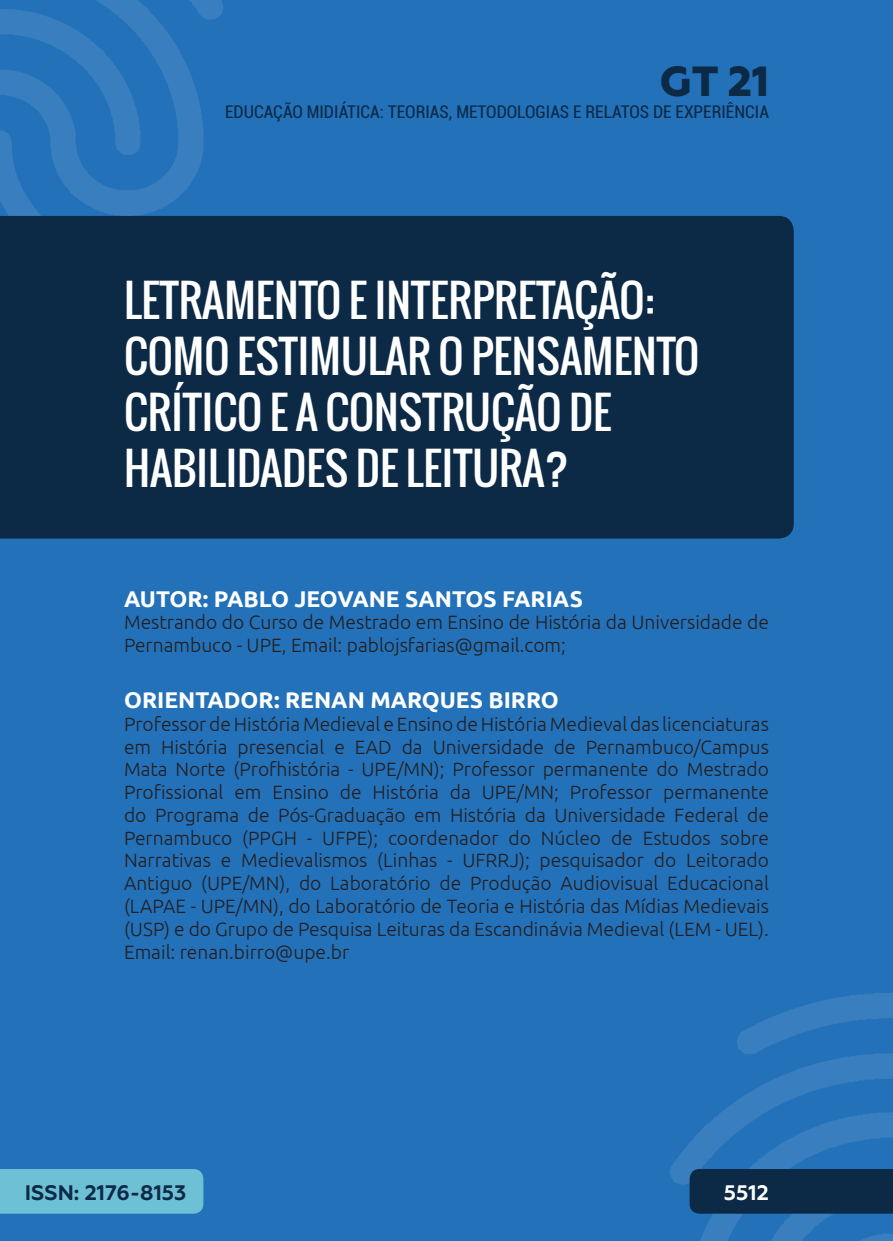
<style>
.page{position:relative;width:893px;height:1241px;background:#fff}
.page>*{position:absolute;margin:0;border:0;box-sizing:border-box;transform-origin:0 0}
._0_TÍTULO{font:43.75px/56px "Oswald";color:#fff}
.t1{font:800 42px "Geometria";color:#0c2a46}
._1_AUTOR{font:700 22.75px "Ubuntu";color:#fff}
.t2{font:700 21px "Geometria";color:#0c2a46}
.t3{font:700 21px "Geometria";color:#fff}
._2_FORMACAO{font:300 19.25px/22.8px "Ubuntu";color:#231f20}
.t4{font:condensed 17.5px "Roboto";color:#0c2a46}
</style>
<div class="page">
<div style="left:0;top:0;width:893px;height:1240px;background:#2371b9"></div>
<svg style="left:0;top:0;width:223px;height:216px"></svg>
<div style="left:0;top:216px;width:794px;height:322px;background:#0c2a46"></div>
<svg style="left:670px;top:993px;width:223px;height:247px"></svg>
<div style="left:0;top:1169px;width:203px;height:44px;background:#6ec0d5"></div>
<h2 class="t1" style="left:659px;top:56px;width:111px">GT 21</h2>
<p class="t4" style="left:225px;top:100px;width:545px">EDUCAÇÃO MIDIÁTICA: TEORIAS, METODOLOGIAS E RELATOS DE EXPERIÊNCIA</p>
<p class="_0_TÍTULO" style="left:124px;top:272px;width:577px">LETRAMENTO E INTERPRETAÇÃO:<br>COMO ESTIMULAR O PENSAMENTO<br>CRÍTICO E A CONSTRUÇÃO DE<br>HABILIDADES DE LEITURA?</p>
<p class="_1_AUTOR" style="left:124px;top:584px;width:460px">AUTOR: PABLO JEOVANE SANTOS FARIAS</p>
<p class="_2_FORMACAO" style="left:124px;top:610px;width:646px">Mestrando do Curso de Mestrado em Ensino de História da Universidade de<br>Pernambuco - UPE, Email: pablojsfarias@gmail.com;</p>
<p class="_1_AUTOR" style="left:124px;top:686px;width:436px">ORIENTADOR: RENAN MARQUES BIRRO</p>
<p class="_2_FORMACAO" style="left:124px;top:712px;width:646px;text-align:justify">Professor de História Medieval e Ensino de História Medieval das licenciaturas em História presencial e EAD da Universidade de Pernambuco/Campus Mata Norte (Profhistória - UPE/MN); Professor permanente do Mestrado Profissional em Ensino de História da UPE/MN; Professor permanente do Programa de Pós-Graduação em História da Universidade Federal de Pernambuco (PPGH - UFPE); coordenador do Núcleo de Estudos sobre Narrativas e Medievalismos (Linhas - UFRRJ); pesquisador do Leitorado Antiguo (UPE/MN), do Laboratório de Produção Audiovisual Educacional (LAPAE - UPE/MN), do Laboratório de Teoria e História das Mídias Medievais (USP) e do Grupo de Pesquisa Leituras da Escandinávia Medieval (LEM - UEL).<br>Email: renan.birro@upe.br</p>
<p class="t2" style="left:25px;top:1179px;width:163px">ISSN: 2176-8153</p>
<p class="t3" style="left:724px;top:1179px;width:46px">5512</p>
</div>
